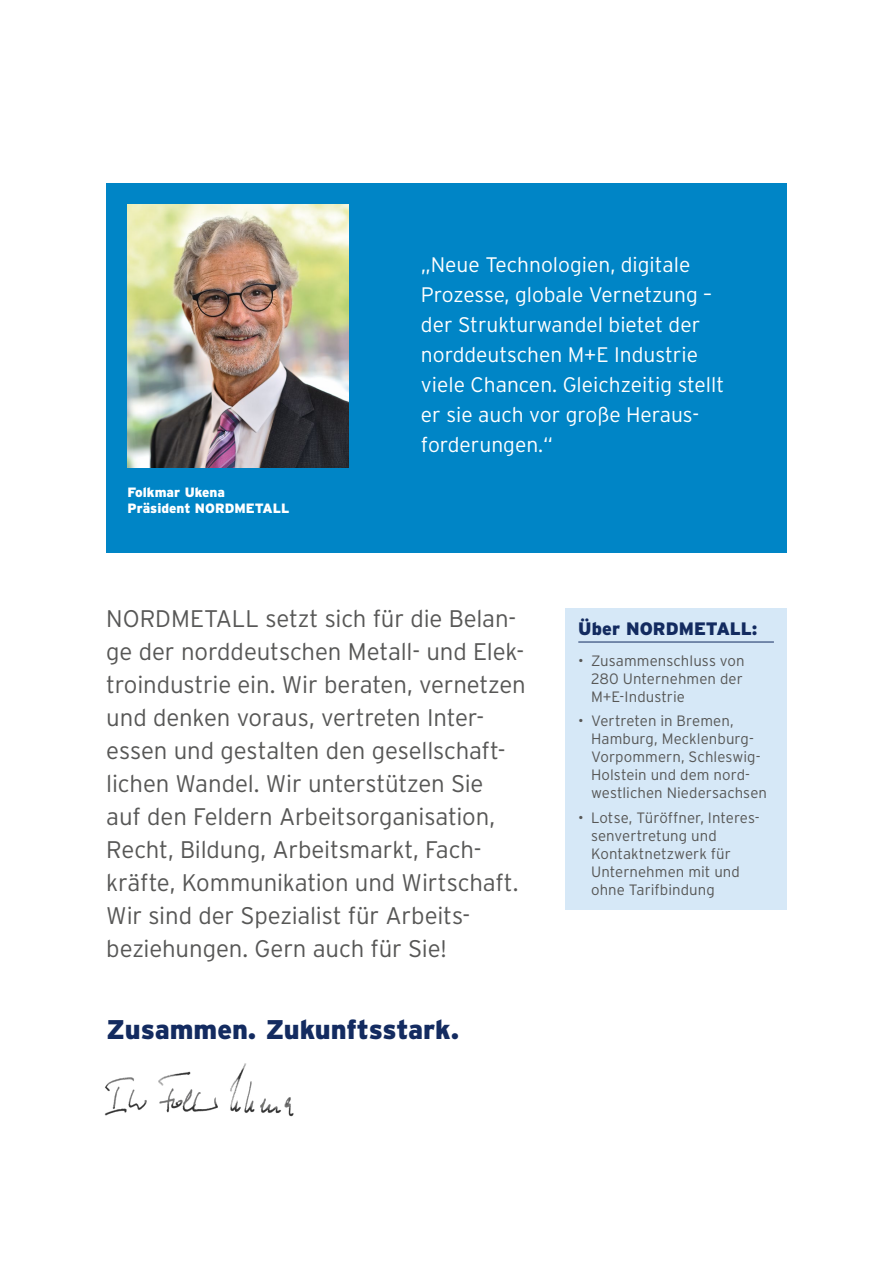
<style>
.page{position:relative;width:893px;height:1263px;background:#fff}
.page>*{position:absolute;margin:0;border:0;box-sizing:border-box;transform-origin:0 0}
.Zusammen{font:900 27px "Interstate";color:#132b60}
.Subtext{font:300 24px/33px "Interstate";letter-spacing:-.01em;color:#575756}
.t1{font:300 21px/30px "Interstate";color:#fff}
.Auf_einen_Blick{font:900 18px "Interstate";color:#132b60}
.t2{font:300 15px/18px "Interstate";letter-spacing:.005em;color:#575756}
.t3{font:900 13.5px "Interstate";color:#fff}
</style>
<div class="page">
<div style="left:106px;top:183px;width:681px;height:370px;background:#0085c6"></div>
<div style="left:566px;top:608px;width:221px;height:302px;background:#d6e8f7"></div>
<hr style="left:578px;top:642px;width:196px;height:1px;background:#132b60">
<img style="left:128px;top:204px;width:221px;height:264px">
<img style="left:104px;top:1063px;width:190px;height:54px">
<p class="t3" style="left:128px;top:484px;width:99px">Folkmar Ukena</p>
<p class="t3" style="left:128px;top:500px;width:163px">Präsident NORDMETALL</p>
<p class="t1" style="left:421px;top:249px;width:305px">„Neue Technologien, digitale<br>Prozesse, globale Vernetzung – der Strukturwandel bietet der norddeutschen M+E Industrie viele Chancen. Gleichzeitig stellt er sie auch vor große Heraus&shy;forderungen.“</p>
<p class="Subtext" style="left:106px;top:602px;width:421px">NORDMETALL setzt sich für die Belan&shy;ge der norddeutschen Metall- und Elek&shy;troindustrie ein. Wir beraten, vernetzen und denken voraus, vertreten Inter&shy;essen und gestalten den gesellschaft&shy;lichen Wandel. Wir unterstützen Sie<br>auf den Feldern Arbeitsorganisation, Recht, Bildung, Arbeitsmarkt, Fach&shy;kräfte, Kommunikation und Wirtschaft.<br>Wir sind der Spezialist für Arbeits&shy;beziehungen. Gern auch für Sie!</p>
<p class="Auf_einen_Blick" style="left:578px;top:619px;width:181px">Über NORDMETALL:</p>
<p class="t2" style="left:591px;top:652px;width:155px;text-indent:-13px">• Zusammenschluss von<br>280 Unternehmen der<br>M+E-Industrie</p>
<p class="t2" style="left:591px;top:712px;width:177px;text-indent:-13px">• Vertreten in Bremen,<br>Hamburg, Mecklenburg-<br>Vorpommern, Schleswig-<br>Holstein und dem nord&shy;westlichen Niedersachsen</p>
<p class="t2" style="left:591px;top:808px;width:170px;text-indent:-13px">• Lotse, Türöffner, Interes&shy;senvertretung und<br>Kontaktnetzwerk für<br>Unternehmen mit und ohne Tarifbindung</p>
<p class="Zusammen" style="left:106px;top:1014px;width:354px">Zusammen. Zukunftsstark.</p>
</div>
